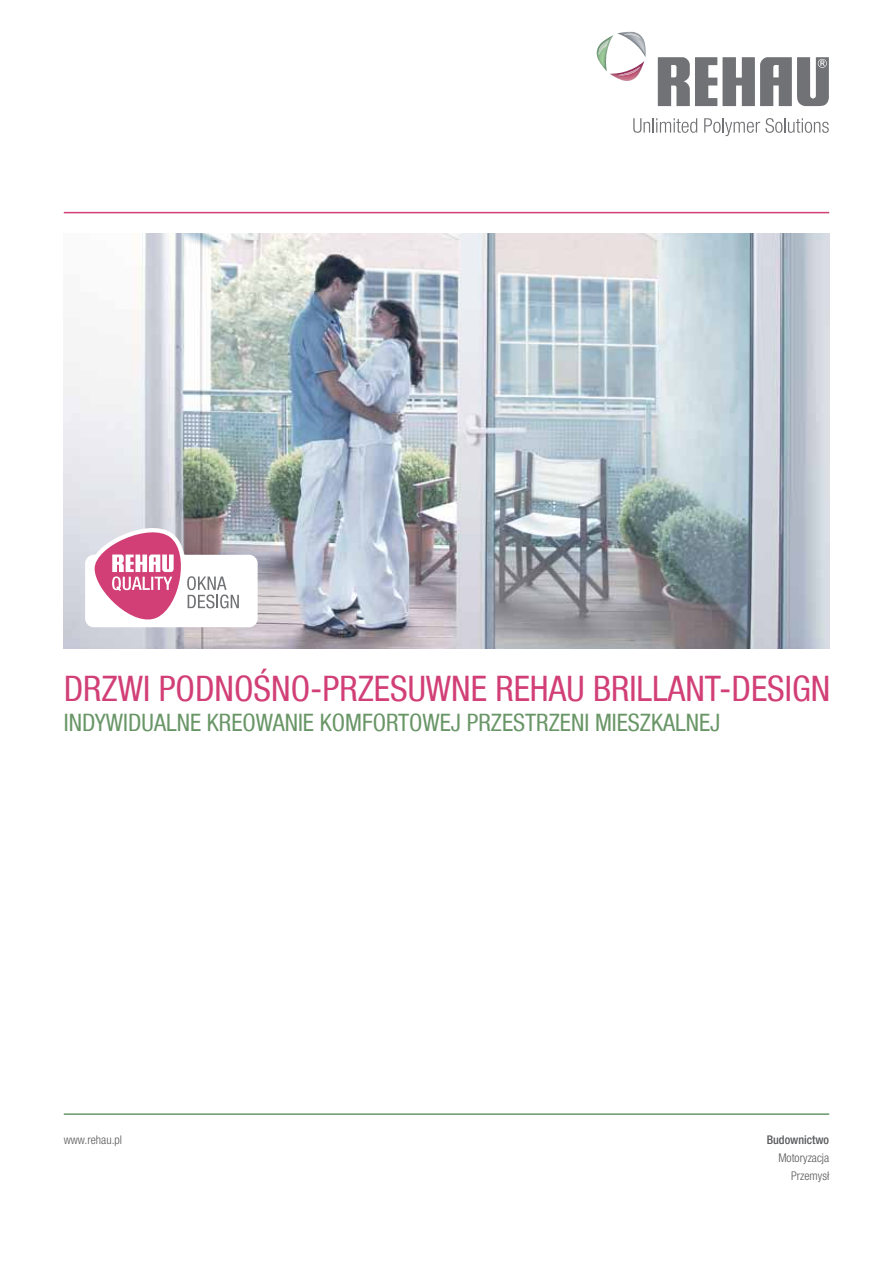
<style>
.page{position:relative;width:893px;height:1263px;background:#fff}
.page>*{position:absolute;margin:0;border:0;box-sizing:border-box;transform-origin:0 0}
.t1{font:condensed 35.1px "Helvetica Neue LT Com";color:#d13f76}
.t2{font:condensed 24px "Helvetica Neue LT Com";color:#699667}
.t3{font:300 condensed 12px/18px "Helvetica Neue LT Com";color:#58595b;text-align:right}
.t4{font:500 condensed 12px "Helvetica Neue LT Com";color:#58595b}
</style>
<div class="page">
<hr style="left:64px;top:212px;width:765px;height:1px;background:#d13f76">
<hr style="left:64px;top:1113px;width:765px;height:2px;background:#699667">
<img style="left:64px;top:234px;width:765px;height:414px">
<svg style="left:633px;top:118px;width:64px;height:15px"></svg>
<svg style="left:704px;top:118px;width:125px;height:18px"></svg>
<svg style="left:658px;top:57px;width:171px;height:49px"></svg>
<svg style="left:597px;top:32px;width:49px;height:49px"></svg>
<img style="left:598px;top:40px;width:11px;height:15px">
<img style="left:618px;top:67px;width:22px;height:8px">
<img style="left:624px;top:34px;width:17px;height:5px">
<svg style="left:85px;top:528px;width:173px;height:99px"></svg>
<h1 class="t1" style="left:64px;top:667px;width:768px">DRZWI PODNOŚNO-PRZESUWNE REHAU BRILLANT-DESIGN</h1>
<p class="t2" style="left:64px;top:708px;width:192px">INDYWIDUALNE KREOWANIE</p>
<p class="t2" style="left:320px;top:708px;width:402px">KOMFORTOWEJ PRZESTRZENI MIESZKALNEJ</p>
<p class="t3" style="left:64px;top:1131px;width:60px">www.rehau.pl</p>
<p class="t4" style="left:767px;top:1132px;width:64px">Budownictwo</p>
<p class="t3" style="left:778px;top:1149px;width:52px">Motoryzacja<br>Przemysł</p>
</div>
